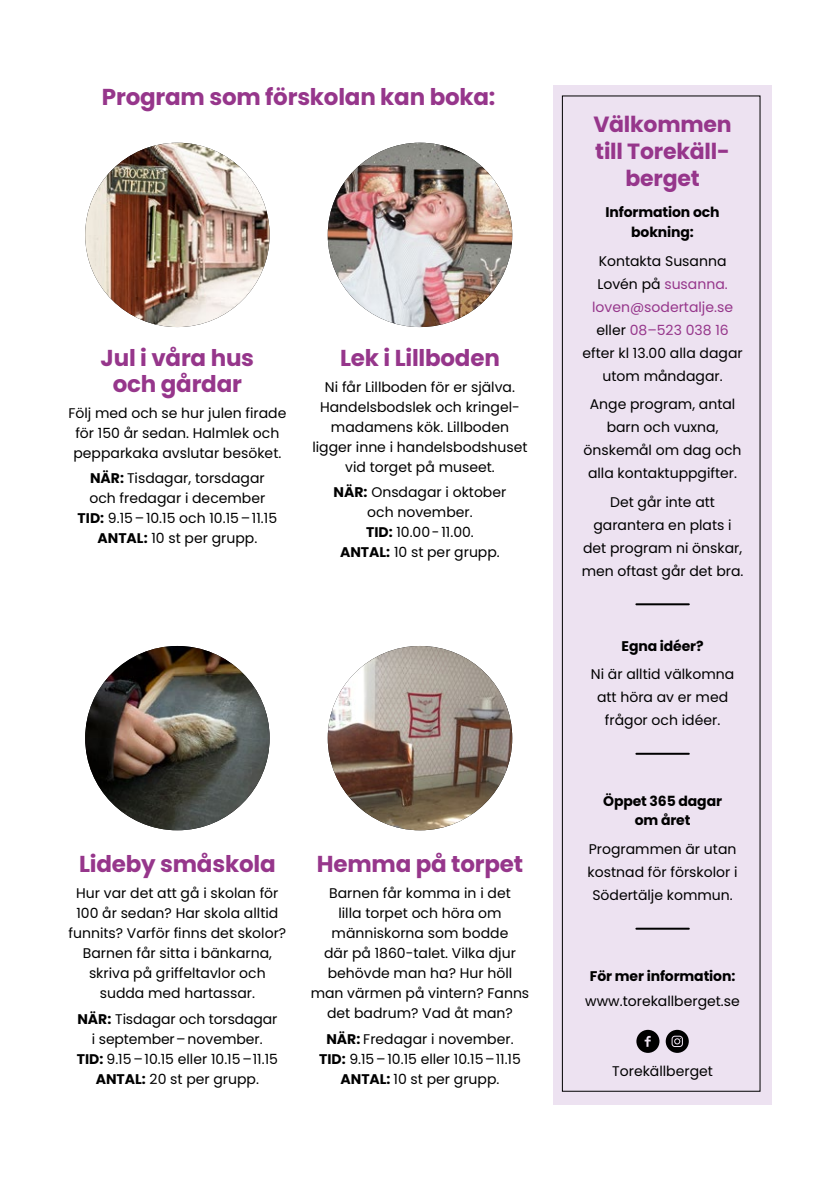
<style>
.page{position:relative;width:840px;height:1191px;background:#fff}
.page>*{position:absolute;margin:0;border:0;box-sizing:border-box;transform-origin:0 0}
._03_Mellis{font:700 23px/26px "Poppins Latin";letter-spacing:-.01em;color:#96368b;text-align:center}
._03_Mellis-2{font:700 22px/27px "Poppins Latin";letter-spacing:-.01em;color:#96368b;text-align:center}
._04_Bröd_2{font:14px/20px "Poppins Latin";color:#000;text-align:center}
._03_Mellis-3{font:14px/20px "Poppins Latin";color:#000;text-align:center}
._03_Mellis-4{font:700 14px/19.8px "Poppins Latin";letter-spacing:-.01em;color:#000;text-align:center}
.s1{font-weight:700}
.s2{color:#96368b}
</style>
<div class="page">
<div style="left:553px;top:85px;width:218px;height:1019px;background:#ede2f1"></div>
<hr style="left:636px;top:603px;width:52px;height:2px;background:#000">
<hr style="left:636px;top:752px;width:52px;height:2px;background:#000">
<hr style="left:636px;top:927px;width:52px;height:2px;background:#000">
<svg style="left:636px;top:1029px;width:23px;height:23px"></svg>
<svg style="left:665px;top:1029px;width:23px;height:23px"></svg>
<div style="left:561px;top:95px;width:199px;height:996px;border:1px solid #000"></div>
<img style="left:327px;top:143px;width:185px;height:184px;border-radius:92px">
<img style="left:327px;top:646px;width:185px;height:184px;border-radius:92px">
<img style="left:85px;top:646px;width:184px;height:184px;border-radius:91px">
<img style="left:85px;top:143px;width:184px;height:184px;border-radius:92px">
<p class="_03_Mellis" style="left:102px;top:84px;width:395px">Program som förskolan kan boka:</p>
<p class="_03_Mellis" style="left:101px;top:345px;width:155px">Jul i våra hus och gårdar</p>
<p class="_04_Bröd_2" style="left:68px;top:403px;width:219px">Följ med och se hur julen firade för 150 år sedan. Halmlek och pepparkaka avslutar besöket.</p>
<p class="_04_Bröd_2" style="left:89px;top:468px;width:177px;text-align:left"><span class="s1">NÄR:</span> Tisdagar, torsdagar och fredagar i december</p>
<p class="_04_Bröd_2" style="left:78px;top:508px;width:201px"><span class="s1">TID:</span> 9.15–10.15 och 10.15–11.15</p>
<p class="_04_Bröd_2" style="left:97px;top:528px;width:161px"><span class="s1">ANTAL:</span> 10 st per grupp.</p>
<p class="_03_Mellis" style="left:340px;top:345px;width:161px">Lek i Lillboden</p>
<p class="_04_Bröd_2" style="left:312px;top:377px;width:216px">Ni får Lillboden för er själva.<br>Handelsbodslek och kringel&shy;madamens kök. Lillboden ligger inne i handelsbodshuset vid torget på museet.</p>
<p class="_04_Bröd_2" style="left:333px;top:482px;width:174px"><span class="s1">NÄR:</span> Onsdagar i oktober och november.<br><span class="s1">TID:</span> 10.00-11.00.<br><span class="s1">ANTAL:</span> 10 st per grupp.</p>
<p class="_03_Mellis" style="left:79px;top:851px;width:198px">Lideby småskola</p>
<p class="_03_Mellis-3" style="left:68px;top:883px;width:219px">Hur var det att gå i skolan för<br>100 år sedan? Har skola alltid funnits? Varför finns det skolor?<br>Barnen får sitta i bänkarna, skriva på griffeltavlor och sudda med hartassar.</p>
<p class="_04_Bröd_2" style="left:77px;top:1009px;width:201px"><span class="s1">NÄR:</span> Tisdagar och torsdagar i september -–november.</p>
<p class="_04_Bröd_2" style="left:77px;top:1049px;width:203px"><span class="s1">TID:</span> 9.15–10.15 eller 10.15–11.15</p>
<p class="_04_Bröd_2" style="left:96px;top:1069px;width:165px"><span class="s1">ANTAL:</span> 20 st per grupp.</p>
<p class="_03_Mellis" style="left:317px;top:851px;width:208px">Hemma på torpet</p>
<p class="_04_Bröd_2" style="left:310px;top:883px;width:220px">Barnen får komma in i det<br>lilla torpet och höra om människorna som bodde<br>där på 1860-talet. Vilka djur behövde man ha? Hur höll man värmen på vintern? Fanns det badrum? Vad åt man?</p>
<p class="_04_Bröd_2" style="left:326px;top:1029px;width:189px"><span class="s1">NÄR:</span> Fredagar i november.</p>
<p class="_04_Bröd_2" style="left:319px;top:1049px;width:203px"><span class="s1">TID:</span> 9.15–10.15 eller 10.15–11.15</p>
<p class="_04_Bröd_2" style="left:340px;top:1069px;width:160px"><span class="s1">ANTAL:</span> 10 st per grupp.</p>
<p class="_03_Mellis-2" style="left:593px;top:111px;width:140px">Välkommen till Torekäll&shy;berget</p>
<p class="_03_Mellis-4" style="left:605px;top:202px;width:115px">Information och bokning:</p>
<p class="_04_Bröd_2" style="left:582px;top:249px;width:162px;line-height:23px">Kontakta Susanna<br>Lovén på <span class="s2">susanna. loven@sodertalje.se </span>eller <span class="s2">08–523 038 16 </span>efter kl 13.00 alla dagar utom måndagar.</p>
<p class="_04_Bröd_2" style="left:583px;top:393px;width:159px;line-height:23px">Ange program, antal barn och vuxna, önskemål om dag och alla kontaktuppgifter.</p>
<p class="_04_Bröd_2" style="left:581px;top:490px;width:163px;line-height:23px">Det går inte att garantera en plats i det program ni önskar, men oftast går det bra.</p>
<p class="_03_Mellis-4" style="left:621px;top:635px;width:83px">Egna idéer?</p>
<p class="_04_Bröd_2" style="left:590px;top:663px;width:145px;line-height:23px">Ni är alltid välkomna att höra av er med frågor och idéer.</p>
<p class="_03_Mellis-4" style="left:602px;top:791px;width:120px">Öppet 365 dagar om året</p>
<p class="_04_Bröd_2" style="left:587px;top:837px;width:151px;line-height:23px">Programmen är utan kostnad för förskolor i<br>Södertälje kommun.</p>
<p class="_03_Mellis-3" style="left:585px;top:963px;width:156px;line-height:25px"><span class="s1">För mer information: </span>www.torekallberget.se</p>
<p class="_04_Bröd_2" style="left:612px;top:1061px;width:102px">Torekällberget</p>
</div>
